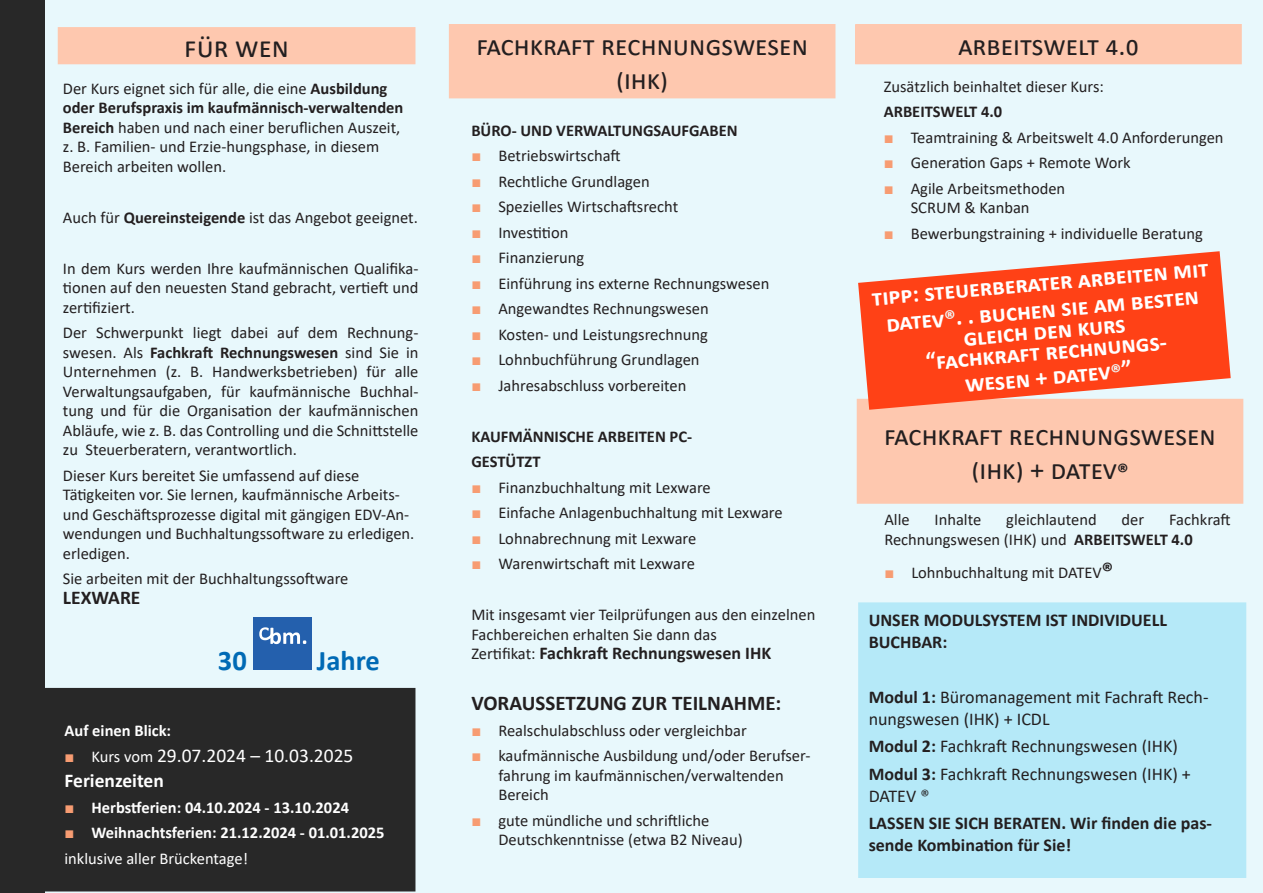
<style>
.page{position:relative;width:1263px;height:893px;background:#fff}
.page>*{position:absolute;margin:0;border:0;box-sizing:border-box;transform-origin:0 0}
.t1{font:30px "Calibri";color:#231f20}
.t2{font:28.5px/34.2px "Calibri";color:#231f20;text-align:center}
.fd-box{font:700 28.5px "Calibri";color:#006ab5}
.t3{font:700 24px/27px "Calibri";color:#fff;text-align:center}
.t4{font:700 21px "Calibri";color:#231f20}
.t5{font:19.5px "Calibri";color:#fff}
.t6{font:700 19.5px "Calibri";letter-spacing:-.005em;color:#fff}
.t7{font:700 19.5px "Calibri";color:#231f20}
.t8{font:700 18px/21.6px "Calibri";color:#231f20}
.t9{font:18px/21.6px "Calibri";color:#231f20}
.t10{font:16.5px/19.5px "Calibri";color:#231f20}
.t11{font:700 16.5px "Calibri";color:#fff}
.t12{font:700 16.5px "Calibri";color:#231f20}
.t13{font:16.5px "Calibri";color:#fff}
.s1{font-family:"Arial";color:#f79c72}
.s2{font-weight:400;font-size:16.5px}
.s3{font-weight:700}
.s4{font-family:"Arial";font-size:16.5px;color:#f79c72}
.s5{font-size:16.5px}
.s6{font-family:"Arial";font-weight:400;color:#f79c72}
.s7{font-size:22.5px;color:#f0f9f9}
.s8{font-weight:700;font-size:22.5px}
</style>
<div class="page">
<div style="left:44px;top:0;width:1219px;height:893px;background:#e8f8fc"></div>
<div style="left:856px;top:25px;width:385px;height:39px;background:#fec8af"></div>
<div style="left:855px;top:24px;width:387px;height:40px;border:2px solid #fec8af"></div>
<div style="left:58px;top:28px;width:357px;height:36px;background:#fec8af"></div>
<div style="left:58px;top:27px;width:357px;height:37px;border:2px solid #fec8af"></div>
<div style="left:450px;top:25px;width:385px;height:73px;background:#fec8af"></div>
<div style="left:449px;top:24px;width:386px;height:74px;border:2px solid #fec8af"></div>
<div style="left:253px;top:617px;width:59px;height:53px;background:#2460ad"></div>
<svg style="left:259px;top:627px;width:47px;height:17px"></svg>
<div style="left:857px;top:400px;width:385px;height:103px;background:#fec8af"></div>
<div style="left:857px;top:399px;width:386px;height:105px;border:2px solid #fec8af"></div>
<svg style="left:855px;top:248px;width:379px;height:165px;background:#fa6d4c"></svg>
<div style="left:0;top:0;width:44px;height:893px;background:#282828"></div>
<div style="left:41px;top:693px;width:369px;height:193px;background:#282828"></div>
<div style="left:36px;top:688px;width:379px;height:203px;border:10px solid #282828"></div>
<div style="left:863px;top:608px;width:378px;height:265px;background:#b5e9f8"></div>
<div style="left:858px;top:602px;width:388px;height:276px;border:10px solid #b5e9f8"></div>
<svg style="left:1111px;top:360px;width:19px;height:13px"></svg>
<p class="t1" style="left:184px;top:26px;width:106px">Für wen</p>
<p class="t2" style="left:476px;top:28px;width:333px">Fach kraft Rech nungswesen (IHK)</p>
<p class="t12" style="left:471px;top:118px;width:268px">BÜRO- UND VERWALTUNGSAUFGABEN</p>
<p class="t10" style="left:471px;top:145px;width:151px"><span class="s1">■</span> Betriebswirtschaft</p>
<p class="t10" style="left:471px;top:171px;width:180px"><span class="s1">■</span> Rechtliche Grundlagen</p>
<p class="t10" style="left:471px;top:196px;width:208px"><span class="s1">■</span> Spezielles Wirtschaftsrecht</p>
<p class="t10" style="left:471px;top:222px;width:99px"><span class="s1">■</span> Investition</p>
<p class="t10" style="left:471px;top:247px;width:114px"><span class="s1">■</span> Finanzierung</p>
<p class="t10" style="left:471px;top:273px;width:299px"><span class="s1">■</span> Einführung ins externe Rechnungswesen</p>
<p class="t10" style="left:471px;top:298px;width:239px"><span class="s1">■</span> Angewandtes Rechnungswesen</p>
<p class="t10" style="left:471px;top:324px;width:238px"><span class="s1">■</span> Kosten- und Leistungsrechnung</p>
<p class="t10" style="left:471px;top:349px;width:230px"><span class="s1">■</span> Lohnbuchführung Grundlagen</p>
<p class="t10" style="left:471px;top:375px;width:217px"><span class="s1">■</span> Jahresabschluss vorbereiten</p>
<p class="t12" style="left:471px;top:424px;width:222px">KAUFMÄNNISCHE ARBEITEN PC-</p>
<p class="t12" style="left:471px;top:450px;width:71px">GESTÜTZT</p>
<p class="t10" style="left:471px;top:477px;width:241px"><span class="s1">■</span> Finanzbuchhaltung mit Lexware</p>
<p class="t10" style="left:471px;top:502px;width:313px"><span class="s1">■</span> Einfache Anlagenbuchhaltung mit Lexware</p>
<p class="t10" style="left:471px;top:528px;width:226px"><span class="s1">■</span> Lohnabrechnung mit Lexware</p>
<p class="t10" style="left:471px;top:553px;width:225px"><span class="s1">■</span> Warenwirtschaft mit Lexware</p>
<p class="t10" style="left:471px;top:604px;width:345px">Mit insgesamt vier Teilprüfungen aus den einzelnen<br>Fachbereichen erhalten Sie dann das</p>
<p class="t8" style="left:471px;top:642px;width:301px"><span class="s2">Zertifikat:</span> Fachkraft Rechnungswesen IHK</p>
<p class="t4" style="left:471px;top:688px;width:311px">VORAUSSETZUNG ZUR TEILNAHME:</p>
<p class="t10" style="left:471px;top:720px;width:277px"><span class="s1">■</span> Realschulabschluss oder vergleichbar</p>
<p class="t10" style="left:498px;top:745px;width:314px;text-indent:-27px"><span class="s1">■</span> kaufmännische Ausbildung und/oder Berufser&shy;fahrung im kaufmännischen/verwaltenden<br>Bereich</p>
<p class="t10" style="left:498px;top:810px;width:246px;text-indent:-27px"><span class="s1">■</span> gute mündliche und schriftliche<br>Deutschkenntnisse (etwa B2 Niveau)</p>
<p class="t10" style="left:63px;top:78px;width:342px">Der Kurs eignet sich für alle, die eine <span class="s3">Ausbildung oder Berufspraxis im kaufmännisch-verwaltenden Bereich</span> haben und nach einer beruflichen Auszeit, z. B. Familien- und Erzie-hungsphase, in diesem Bereich arbeiten wollen.</p>
<p class="t10" style="left:63px;top:207px;width:356px">Auch für <span class="s3">Quereinsteigende</span> ist das Angebot geeignet.</p>
<p class="t10" style="left:63px;top:258px;width:357px;text-align:justify">In dem Kurs werden Ihre kaufmännischen Qualifika&shy;tionen auf den neuesten Stand gebracht, vertieft und zertifiziert.</p>
<p class="t10" style="left:63px;top:322px;width:357px;text-align:justify">Der Schwerpunkt liegt dabei auf dem Rechnung&shy;swesen. Als <span class="s3">Fachkraft Rechnungswesen</span> sind Sie in Unternehmen (z. B. Handwerksbetrieben) für alle Verwaltungsaufgaben, für kaufmännische Buchhal&shy;tung und für die Organisation der kaufmännischen Abläufe, wie z. B. das Controlling und die Schnittstelle zu Steuerberatern, verantwortlich.</p>
<p class="t10" style="left:63px;top:465px;width:353px">Dieser Kurs bereitet Sie umfassend auf diese Tätigkeiten vor. Sie lernen, kaufmännische Arbeits&shy;und Geschäftsprozesse digital mit gängigen EDV-An&shy;wendungen und Buchhaltungssoftware zu erledigen. erledigen.</p>
<p class="t10" style="left:63px;top:569px;width:287px">Sie arbeiten mit der Buchhaltungssoftware</p>
<p class="t7" style="left:63px;top:583px;width:79px">LEXWARE</p>
<p class="fd-box" style="left:218px;top:640px;width:30px">30</p>
<p class="fd-box" style="left:317px;top:640px;width:64px">Jahre</p>
<p class="t11" style="left:65px;top:719px;width:108px">Auf einen Blick:</p>
<p class="t5" style="left:65px;top:742px;width:290px"><span class="s4">■</span> <span class="s5">Kurs vom</span> 29.07.2024 – 10.03.2025</p>
<p class="t6" style="left:65px;top:767px;width:101px">Ferienzeiten</p>
<p class="t11" style="left:65px;top:796px;width:286px"><span class="s6">■</span> Herbstferien: 04.10.2024 - 13.10.2024</p>
<p class="t11" style="left:65px;top:821px;width:321px"><span class="s6">■</span> Weihnachtsferien: 21.12.2024 - 01.01.2025</p>
<p class="t13" style="left:65px;top:847px;width:185px">inklusive aller Brückentage!</p>
<p class="t2" style="left:958px;top:28px;width:182px">Arbeitswelt 4.0</p>
<p class="t10" style="left:884px;top:76px;width:222px">Zusätzlich beinhaltet dieser Kurs:</p>
<p class="t12" style="left:884px;top:100px;width:120px">ARBEITSWELT 4.0</p>
<p class="t10" style="left:884px;top:127px;width:341px"><span class="s1">■</span> Teamtraining &amp; Arbeitswelt 4.0 Anforderungen</p>
<p class="t10" style="left:884px;top:153px;width:248px"><span class="s1">■</span> Generation Gaps + Remote Work</p>
<p class="t10" style="left:884px;top:178px;width:183px;text-align:center"><span class="s1">■</span> Agile Arbeitsmethoden<br>SCRUM &amp; Kanban</p>
<p class="t10" style="left:884px;top:223px;width:321px"><span class="s1">■</span> Bewerbungstraining + individuelle Beratung</p>
<p class="t3" style="left:871px;top:284px;width:339px;rotate:-5deg">TIPP: Steuerberater arbeiten mi t datev<span class="s7">®</span>. . Buchen Si e Am besten</p>
<p class="t3" style="left:923px;top:331px;width:260px;line-height:21px;text-align:left;text-indent:40px;rotate:-5deg">gleich den Kurs “Fachkraft Rechnungs-</p>
<p class="t3" style="left:964px;top:370px;width:105px;rotate:-5deg">wesen + DATEV</p>
<p class="t2" style="left:884px;top:418px;width:333px">Fach kraft Rech nungswesen (IHK) + DATEV<span class="s8">®</span></p>
<p class="t10" style="left:884px;top:510px;width:348px;text-indent:285px">Fachkraft<br>Rechnungswesen (IHK) und <span class="s3">ARBEITSWELT 4.0</span></p>
<p class="t10" style="left:884px;top:562px;width:230px"><span class="s1">■</span> Lohnbuchhaltung mit DATEV<span class="s8">®</span></p>
<p class="t10" style="left:884px;top:510px;width:27px">Alle</p>
<p class="t10" style="left:934px;top:510px;width:48px">Inhalte</p>
<p class="t10" style="left:1006px;top:510px;width:92px">gleichlautend</p>
<p class="t10" style="left:1121px;top:510px;width:24px">der</p>
<p class="t8" style="left:869px;top:609px;width:300px">UNSER MODULSYSTEM IST INDIVIDUELL<br>BUCHBAR:</p>
<p class="t9" style="left:869px;top:686px;width:341px"><span class="s3">Modul 1:</span> Büromanagement mit Fachraft Rech&shy;nungswesen (IHK) + ICDL</p>
<p class="t9" style="left:869px;top:735px;width:311px"><span class="s3">Modul 2:</span> Fachkraft Rechnungswesen (IHK)</p>
<p class="t9" style="left:869px;top:763px;width:324px"><span class="s3">Modul 3:</span> Fachkraft Rechnungswesen (IHK) +<br>DATEV ®</p>
<p class="t8" style="left:869px;top:812px;width:345px">LASSEN SIE SICH BERATEN. Wir finden die pas&shy;sende Kombination für Sie!</p>
</div>
